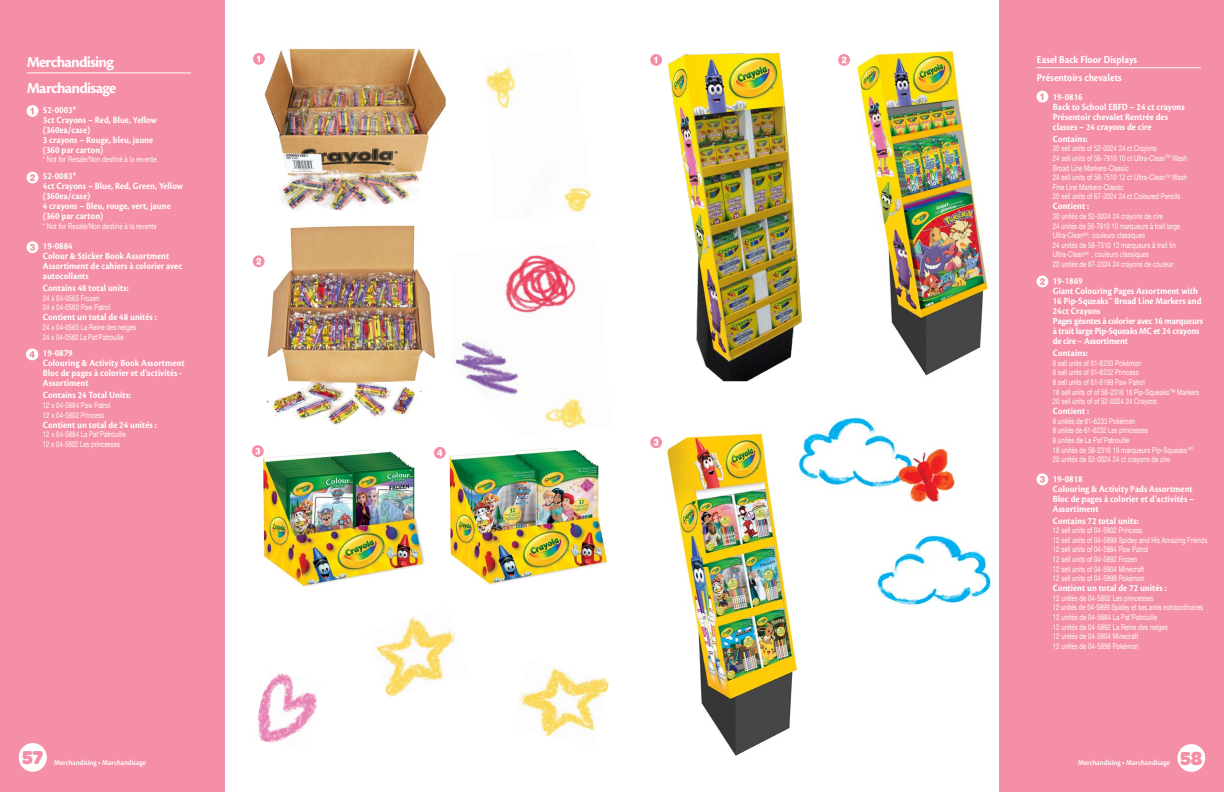
<style>
.page{position:relative;width:1224px;height:792px;background:#fff}
.page>*{position:absolute;margin:0;border:0;box-sizing:border-box;transform-origin:0 0}
.t1{font:900 20px "Omnes";color:#f48fa7;scale:.9 1}
.t2{font:700 16px "Cronos Pro";letter-spacing:-.05em;color:#fff}
.t3{font:700 11px "Cronos Pro";color:#fff;scale:.9 1}
.t4{font:700 9.9px/10px "Cronos Pro";color:#fff;scale:.91 1}
.t5{font:8px/9.6px "Helvetica Neue";letter-spacing:.01em;color:#fff;scale:.75 1}
.t6{font:600 8px "Cronos Pro";color:#fff;scale:.9 1}
</style>
<div class="page">
<div style="left:0;top:0;width:225px;height:792px;background:#f48fa7"></div>
<div style="left:999px;top:0;width:225px;height:792px;background:#f48fa7"></div>
<svg style="left:19px;top:744px;width:28px;height:28px"></svg>
<div style="left:1177px;top:744px;width:28px;height:28px;background:#fff;border-radius:50%"></div>
<div style="left:19px;top:743px;width:28px;height:28px;background:#fff;border-radius:50%"></div>
<svg style="left:1037px;top:91px;width:11px;height:12px"></svg>
<svg style="left:1040px;top:93px;width:3px;height:7px"></svg>
<div style="left:1037px;top:276px;width:11px;height:11px;background:#fff;border-radius:50%"></div>
<svg style="left:1040px;top:278px;width:5px;height:7px"></svg>
<div style="left:1037px;top:473px;width:11px;height:12px;background:#fff;border-radius:50%"></div>
<svg style="left:1040px;top:476px;width:5px;height:7px"></svg>
<img style="left:667px;top:52px;width:135px;height:330px">
<img style="left:667px;top:433px;width:131px;height:323px">
<svg style="left:650px;top:54px;width:12px;height:12px"></svg>
<svg style="left:654px;top:57px;width:3px;height:6px"></svg>
<svg style="left:838px;top:54px;width:12px;height:12px"></svg>
<svg style="left:842px;top:57px;width:5px;height:6px"></svg>
<div style="left:650px;top:436px;width:12px;height:12px;background:#f48fa7;border-radius:50%"></div>
<svg style="left:654px;top:439px;width:5px;height:7px"></svg>
<hr style="left:1037px;top:67px;width:164px;height:1px;background:#fff">
<img style="left:795px;top:417px;width:196px;height:191px">
<img style="left:266px;top:225px;width:170px;height:204px">
<img style="left:455px;top:255px;width:132px;height:174px">
<img style="left:486px;top:67px;width:105px;height:146px">
<svg style="left:253px;top:53px;width:12px;height:12px"></svg>
<div style="left:253px;top:255px;width:12px;height:12px;background:#f48fa7;border-radius:50%"></div>
<svg style="left:256px;top:258px;width:5px;height:7px"></svg>
<img style="left:258px;top:48px;width:188px;height:162px">
<img style="left:264px;top:450px;width:160px;height:137px">
<img style="left:448px;top:448px;width:160px;height:136px">
<div style="left:252px;top:445px;width:12px;height:12px;background:#f48fa7;border-radius:50%"></div>
<svg style="left:255px;top:448px;width:5px;height:7px"></svg>
<div style="left:434px;top:447px;width:12px;height:12px;background:#f48fa7;border-radius:50%"></div>
<svg style="left:437px;top:449px;width:5px;height:7px"></svg>
<img style="left:518px;top:668px;width:91px;height:68px">
<img style="left:257px;top:673px;width:60px;height:70px">
<img style="left:376px;top:616px;width:80px;height:81px">
<hr style="left:27px;top:72px;width:164px;height:1px;background:#fff">
<div style="left:27px;top:105px;width:11px;height:12px;background:#fff;border-radius:50%"></div>
<svg style="left:30px;top:108px;width:4px;height:6px"></svg>
<div style="left:27px;top:172px;width:11px;height:11px;background:#fff;border-radius:50%"></div>
<svg style="left:30px;top:174px;width:5px;height:7px"></svg>
<div style="left:27px;top:241px;width:11px;height:12px;background:#fff;border-radius:50%"></div>
<svg style="left:30px;top:244px;width:5px;height:7px"></svg>
<div style="left:26px;top:349px;width:12px;height:11px;background:#fff;border-radius:50%"></div>
<svg style="left:29px;top:351px;width:6px;height:7px"></svg>
<img style="left:854px;top:50px;width:135px;height:326px">
<p class="t2" style="left:27px;top:53px;width:89px">Merchandising</p>
<p class="t2" style="left:27px;top:79px;width:91px">Marchandisage</p>
<p class="t4" style="left:43px;top:105px;width:38px">52-0003*</p>
<p class="t4" style="left:43px;top:115px;width:127px">3ct Crayons – Red, Blue, Yellow (360ea/case)</p>
<p class="t4" style="left:43px;top:135px;width:123px">3 crayons – Rouge, bleu, jaune (360 par carton)</p>
<p class="t5" style="left:43px;top:155px;width:153px">* Not for Resale/Non destiné à la revente</p>
<p class="t4" style="left:43px;top:172px;width:38px">52-0083*</p>
<p class="t4" style="left:43px;top:182px;width:156px">4ct Crayons – Blue, Red, Green, Yellow (360ea/case)</p>
<p class="t4" style="left:43px;top:202px;width:142px">4 crayons – Bleu, rouge, vert, jaune (360 par carton)</p>
<p class="t5" style="left:43px;top:222px;width:153px">* Not for Resale/Non destiné à la revente</p>
<p class="t4" style="left:43px;top:241px;width:34px">19-0884</p>
<p class="t4" style="left:43px;top:251px;width:140px">Colour &amp; Sticker Book Assortment</p>
<p class="t4" style="left:43px;top:261px;width:155px">Assortiment de cahiers à colorier avec autocollants</p>
<p class="t4" style="left:43px;top:283px;width:96px">Contains 48 total units:</p>
<p class="t5" style="left:43px;top:294px;width:77px">24 x 04-0565 Frozen</p>
<p class="t5" style="left:43px;top:303px;width:91px">24 x 04-0560 Paw Patrol</p>
<p class="t4" style="left:43px;top:312px;width:127px">Contient un total de 48 unités :</p>
<p class="t5" style="left:43px;top:323px;width:126px">24 x 04-0565 La Reine des neiges</p>
<p class="t5" style="left:43px;top:332px;width:109px">24 x 04-0560 La Pat'Patrouille</p>
<p class="t4" style="left:43px;top:348px;width:34px">19-0879</p>
<p class="t4" style="left:43px;top:358px;width:157px">Colouring &amp; Activity Book Assortment</p>
<p class="t4" style="left:43px;top:368px;width:155px">Bloc de pages à colorier et d’activités -<br>Assortiment</p>
<p class="t4" style="left:43px;top:390px;width:98px">Contains 24 Total Units:</p>
<p class="t5" style="left:43px;top:401px;width:91px">12 x 04-5884 Paw Patrol</p>
<p class="t5" style="left:43px;top:410px;width:83px">12 x 04-5802 Princess</p>
<p class="t4" style="left:43px;top:420px;width:127px">Contient un total de 24 unités :</p>
<p class="t5" style="left:43px;top:430px;width:112px">12 x 04-5884 La Pat'Patrouille</p>
<p class="t5" style="left:43px;top:440px;width:104px">12 x 04-5802 Les princesses</p>
<p class="t3" style="left:1037px;top:53px;width:113px">Easel Back Floor Displays</p>
<p class="t3" style="left:1037px;top:72px;width:96px">Présentoirs chevalets</p>
<p class="t4" style="left:1053px;top:92px;width:34px">19-0816</p>
<p class="t4" style="left:1053px;top:102px;width:147px">Back to School EBFD – 24 ct crayons<br>Présentoir chevalet Rentrée des classes – 24 crayons de cire</p>
<p class="t4" style="left:1053px;top:134px;width:40px">Contains:</p>
<p class="t5" style="left:1053px;top:144px;width:140px">30 sell units of 52-0024 24 ct Crayons</p>
<p class="t5" style="left:1053px;top:154px;width:181px">24 sell units of 56-7910 10 ct Ultra-Clean<sup>TM</sup> Wash<br>Broad Line Markers-Classic</p>
<p class="t5" style="left:1053px;top:173px;width:181px">24 sell units of 58-7510 12 ct Ultra-Clean<sup>TM</sup> Wash<br>Fine Line Markers-Classic</p>
<p class="t5" style="left:1053px;top:192px;width:172px">20 sell units of 67-2024 24 ct Coloured Pencils</p>
<p class="t4" style="left:1053px;top:202px;width:42px">Contient :</p>
<p class="t5" style="left:1053px;top:212px;width:148px">30 unités de 52-0024 24 crayons de cire</p>
<p class="t5" style="left:1053px;top:221px;width:171px">24 unités de 56-7910 10 marqueurs à trait large<br>Ultra-Clean<sup>MC</sup>, couleurs classiques</p>
<p class="t5" style="left:1053px;top:241px;width:166px">24 unités de 58-7510 12 marqueurs à trait fin<br>Ultra-Clean<sup>MC</sup> , couleurs classiques</p>
<p class="t5" style="left:1053px;top:260px;width:162px">20 unités de 67-2024 24 crayons de couleur</p>
<p class="t4" style="left:1053px;top:276px;width:34px">19-1869</p>
<p class="t4" style="left:1053px;top:286px;width:165px">Giant Colouring Pages Assortment with<br>16 Pip-Squeaks™ Broad Line Markers and<br>24ct Crayons</p>
<p class="t4" style="left:1053px;top:316px;width:167px">Pages géantes à colorier avec 16 marqueurs à trait large Pip-Squeaks MC et 24 crayons de cire – Assortiment</p>
<p class="t4" style="left:1053px;top:348px;width:40px">Contains:</p>
<p class="t5" style="left:1053px;top:359px;width:119px">8 sell units of 61-6233 Pokémon</p>
<p class="t5" style="left:1053px;top:368px;width:116px">8 sell units of 61-6232 Princess</p>
<p class="t5" style="left:1053px;top:378px;width:124px">8 sell units of 61-6199 Paw Patrol</p>
<p class="t5" style="left:1053px;top:387px;width:197px">18 sell units of of 58-2316 16 Pip-Squeaks™ Markers</p>
<p class="t5" style="left:1053px;top:397px;width:140px">20 sell units of of 52-0024 24 Crayons</p>
<p class="t4" style="left:1053px;top:406px;width:42px">Contient :</p>
<p class="t5" style="left:1053px;top:417px;width:111px">8 unités de 61-6233 Pokémon</p>
<p class="t5" style="left:1053px;top:426px;width:129px">8 unités de 61-6232 Les princesses</p>
<p class="t5" style="left:1053px;top:436px;width:104px">8 unités de La Pat’Patrouille</p>
<p class="t5" style="left:1053px;top:445px;width:190px">18 unités de 58-2316 16 marqueurs Pip-Squeaks <sup>MC</sup></p>
<p class="t5" style="left:1053px;top:455px;width:158px">20 unités de 52-0024 24 ct crayons de cire</p>
<p class="t4" style="left:1053px;top:474px;width:34px">19-0818</p>
<p class="t4" style="left:1053px;top:484px;width:155px">Colouring &amp; Activity Pads Assortment</p>
<p class="t4" style="left:1053px;top:494px;width:157px">Bloc de pages à colorier et d’activités –<br>Assortiment</p>
<p class="t4" style="left:1053px;top:516px;width:96px">Contains 72 total units:</p>
<p class="t5" style="left:1053px;top:526px;width:121px">12 sell units of 04-5802 Princess</p>
<p class="t5" style="left:1053px;top:536px;width:208px">12 sell units of 04-5899 Spidey and His Amazing Friends</p>
<p class="t5" style="left:1053px;top:545px;width:129px">12 sell units of 04-5884 Paw Patrol</p>
<p class="t5" style="left:1053px;top:555px;width:114px">12 sell units of 04-5892 Frozen</p>
<p class="t5" style="left:1053px;top:564px;width:124px">12 sell units of 04-5904 Minecraft</p>
<p class="t5" style="left:1053px;top:574px;width:124px">12 sell units of 04-5898 Pokémon</p>
<p class="t4" style="left:1053px;top:583px;width:127px">Contient un total de 72 unités :</p>
<p class="t5" style="left:1053px;top:594px;width:136px">12 unités de 04-5802 Les princesses</p>
<p class="t5" style="left:1053px;top:603px;width:202px">12 unités de 04-5899 Spidey et ses amis extraordinaires</p>
<p class="t5" style="left:1053px;top:613px;width:141px">12 unités de 04-5884 La Pat’Patrouille</p>
<p class="t5" style="left:1053px;top:622px;width:155px">12 unités de 04-5892 La Reine des neiges</p>
<p class="t5" style="left:1053px;top:632px;width:116px">12 unités de 04-5904 Minecraft</p>
<p class="t5" style="left:1053px;top:642px;width:116px">12 unités de 04-5898 Pokémon</p>
<h1 class="t1" style="left:22px;top:742px;width:25px">57</h1>
<h1 class="t1" style="left:1180px;top:743px;width:26px">58</h1>
<p class="t6" style="left:54px;top:758px;width:104px">Merchandising • Marchandisage</p>
<p class="t6" style="left:1078px;top:758px;width:104px">Merchandising • Marchandisage</p>
</div>
